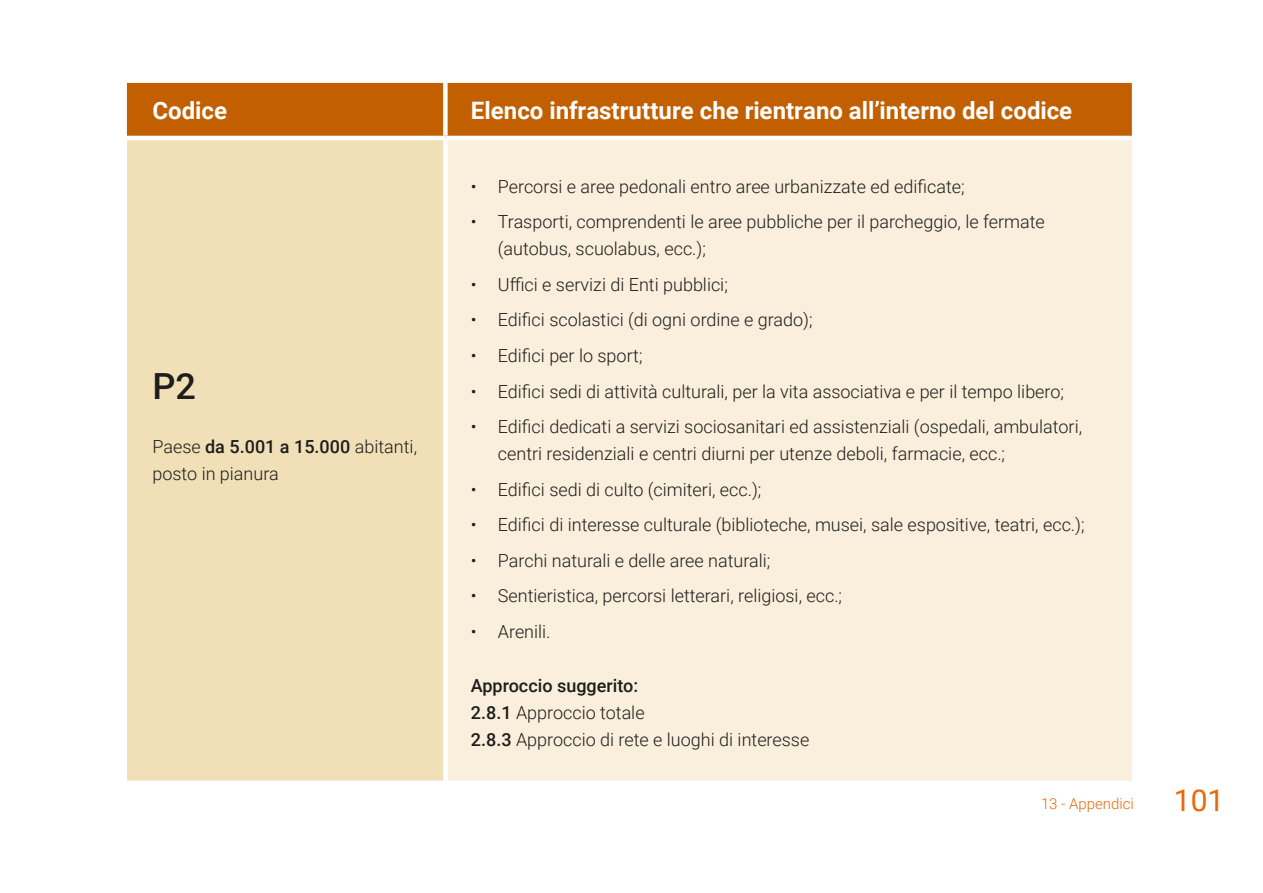
<style>
.page{position:relative;width:1263px;height:893px;background:#fff}
.page>*{position:absolute;margin:0;border:0;box-sizing:border-box;transform-origin:0 0}
.Paragrafo_TABELLA{font:500 36px "Roboto";color:#1d1d1b}
.t1{font:30px "Roboto";color:#ec6708}
.Paragrafo_TABELLA-2{font:700 24px "Roboto";color:#fff}
.Paragrafo_TABELLA-3{font:300 18px/27px "Roboto";color:#1d1d1b}
.Paragrafo_TABELLA-4{font:500 18px "Roboto";color:#1d1d1b}
.t2{font:300 15px "Roboto";color:#ec6708}
.s1{font-weight:500}
</style>
<div class="page">
<div style="left:127px;top:83px;width:1005px;height:53px;background:#c15f01"></div>
<div style="left:127px;top:138px;width:318px;height:643px;background:#f1dfb8"></div>
<div style="left:445px;top:138px;width:687px;height:643px;background:#f9efdc"></div>
<div style="left:443px;top:83px;width:5px;height:53px;background:#fff"></div>
<hr style="left:127px;top:136px;width:318px;height:4px;background:#fff">
<hr style="left:445px;top:136px;width:687px;height:4px;background:#fff">
<div style="left:443px;top:140px;width:5px;height:641px;background:#fff"></div>
<p class="Paragrafo_TABELLA-2" style="left:152px;top:94px;width:76px">Codice</p>
<p class="Paragrafo_TABELLA-2" style="left:471px;top:94px;width:603px">Elenco infrastrutture che rientrano all’interno del codice</p>
<p class="Paragrafo_TABELLA" style="left:152px;top:361px;width:45px">P2</p>
<p class="Paragrafo_TABELLA-3" style="left:152px;top:432px;width:266px">Paese <span class="s1">da 5.001 a 15.000</span> abitanti, posto in pianura</p>
<p class="Paragrafo_TABELLA-3" style="left:471px;top:172px;width:495px">• Percorsi e aree pedonali entro aree urbanizzate ed edificate;</p>
<p class="Paragrafo_TABELLA-3" style="left:498px;top:208px;width:548px;text-indent:-27px">• Trasporti, comprendenti le aree pubbliche per il parcheggio, le fermate (autobus, scuolabus, ecc.);</p>
<p class="Paragrafo_TABELLA-3" style="left:471px;top:270px;width:258px">• Uffici e servizi di Enti pubblici;</p>
<p class="Paragrafo_TABELLA-3" style="left:471px;top:306px;width:343px">• Edifici scolastici (di ogni ordine e grado);</p>
<p class="Paragrafo_TABELLA-3" style="left:471px;top:341px;width:173px">• Edifici per lo sport;</p>
<p class="Paragrafo_TABELLA-3" style="left:471px;top:377px;width:595px">• Edifici sedi di attività culturali, per la vita associativa e per il tempo libero;</p>
<p class="Paragrafo_TABELLA-3" style="left:498px;top:412px;width:586px;text-indent:-27px">• Edifici dedicati a servizi sociosanitari ed assistenziali (ospedali, ambulatori, centri residenziali e centri diurni per utenze deboli, farmacie, ecc.;</p>
<p class="Paragrafo_TABELLA-3" style="left:471px;top:475px;width:292px">• Edifici sedi di culto (cimiteri, ecc.);</p>
<p class="Paragrafo_TABELLA-3" style="left:471px;top:510px;width:615px">• Edifici di interesse culturale (biblioteche, musei, sale espositive, teatri, ecc.);</p>
<p class="Paragrafo_TABELLA-3" style="left:471px;top:546px;width:301px">• Parchi naturali e delle aree naturali;</p>
<p class="Paragrafo_TABELLA-3" style="left:471px;top:581px;width:373px">• Sentieristica, percorsi letterari, religiosi, ecc.;</p>
<p class="Paragrafo_TABELLA-3" style="left:471px;top:617px;width:81px">• Arenili.</p>
<p class="Paragrafo_TABELLA-4" style="left:471px;top:672px;width:169px">Approccio suggerito:</p>
<p class="Paragrafo_TABELLA-3" style="left:471px;top:698px;width:175px"><span class="s1">2.8.1</span> Approccio totale</p>
<p class="Paragrafo_TABELLA-3" style="left:471px;top:725px;width:340px"><span class="s1">2.8.3</span> Approccio di rete e luoghi di interesse</p>
<p class="t2" style="left:1041px;top:793px;width:94px">13 - Appendici</p>
<h2 class="t1" style="left:1174px;top:779px;width:52px">101</h2>
</div>
